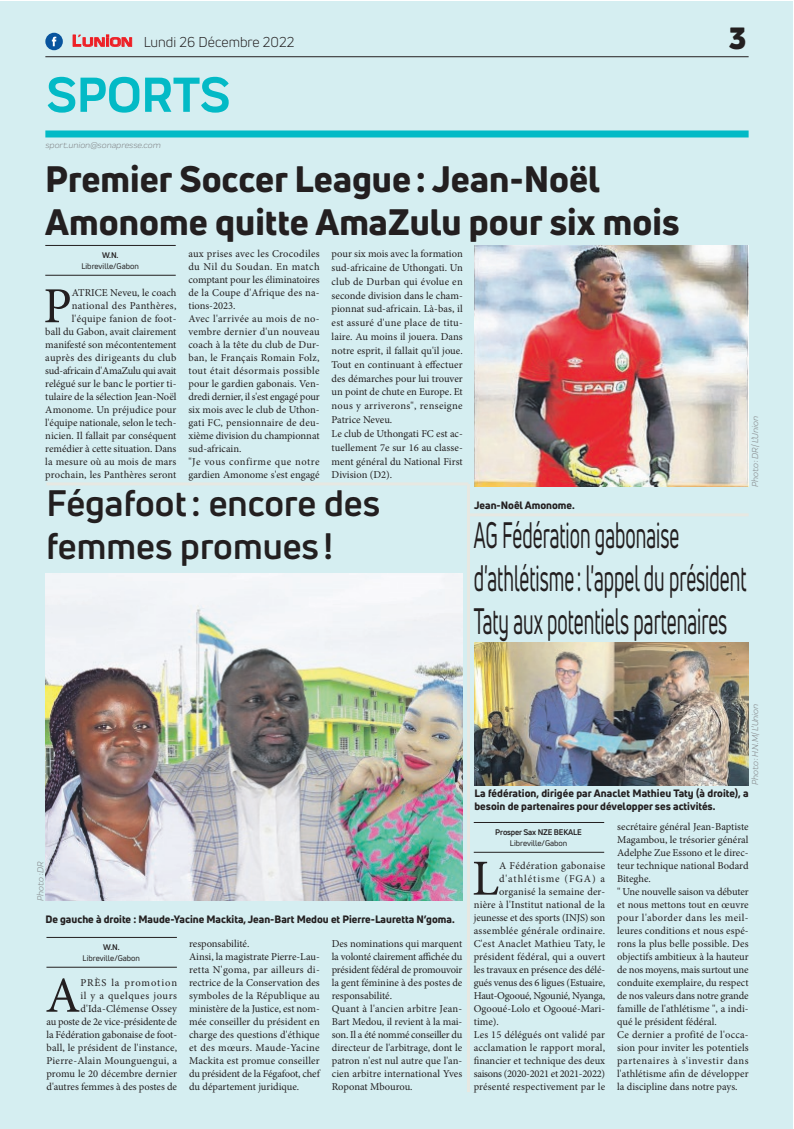
<style>
.page{position:relative;width:794px;height:1129px;background:#fff}
.page>*{position:absolute;margin:0;border:0;box-sizing:border-box;transform-origin:0 0}
.t1{font:700 51px "Praktika";color:#03bac6}
.t2{font:50.5px "Minion Pro";color:#231f20}
.t3{font:36px/43.2px "Uni Neue";color:#231f20;scale:.53 1}
.t4{font:800 36px/43.2px "Uni Neue";color:#231f20}
.t5{font:700 36px/43.2px "Uni Neue";color:#231f20}
.t6{font:900 30px "Uni Neue";color:#231f20}
.t7{font:14px "Uni Neue";color:#231f20}
.t8{font:10.5px/13px "Minion Pro";color:#231f20}
.t9{font:800 10.5px/12.6px "Uni Neue";color:#231f20}
.t10{font:10.5px "Minion Pro";letter-spacing:.025em;color:#231f20}
.t11{font:10.5px "Minion Pro";letter-spacing:-.025em;color:#231f20}
.t12{font:10.5px "Minion Pro";letter-spacing:-.03em;color:#231f20}
.t13{font:10.5px "Minion Pro";letter-spacing:.02em;color:#231f20}
.t14{font:10.5px "Minion Pro";letter-spacing:.03em;color:#231f20}
.t15{font:10.5px "Minion Pro";letter-spacing:.085em;color:#231f20}
.t16{font:italic 9px "Praktika";color:#818386}
.t17{font:8px "Uni Neue";color:#231f20}
.t18{font:700 8px "Uni Neue";letter-spacing:-.02em;color:#231f20}
.s1{font-family:"Eurostile";font-weight:600;font-size:15px;color:#ee1d23}
.s2{font-family:"Eurostile";font-weight:600;font-size:11.4px;color:#ee1d23}
</style>
<div class="page">
<div style="left:0;top:1px;width:793px;height:1127px;background:#d5eef1"></div>
<hr style="left:45px;top:56px;width:703px;height:1px;background:#231f20">
<div style="left:45px;top:130px;width:703px;height:7px;background:#03bac6"></div>
<svg style="left:72px;top:34px;width:60px;height:13px"></svg>
<div style="left:45px;top:33px;width:18px;height:17px;background:#08549e;border-radius:50%"></div>
<svg style="left:52px;top:37px;width:4px;height:9px"></svg>
<hr style="left:45px;top:275px;width:131px;height:1px;background:#231f20">
<hr style="left:45px;top:245px;width:131px;height:1px;background:#231f20">
<img style="left:474px;top:246px;width:274px;height:241px">
<hr style="left:474px;top:851px;width:130px;height:1px;background:#231f20">
<hr style="left:474px;top:822px;width:130px;height:1px;background:#231f20">
<img style="left:474px;top:642px;width:274px;height:143px">
<hr style="left:46px;top:966px;width:131px;height:1px;background:#231f20">
<hr style="left:46px;top:937px;width:131px;height:1px;background:#231f20">
<img style="left:45px;top:574px;width:418px;height:326px">
<hr style="left:46px;top:482px;width:422px;height:3px;background:#e7e8e2">
<hr style="left:468px;top:513px;width:280px;height:3px;background:#e7e8e2">
<hr style="left:467px;top:484px;width:3px;height:607px;background:#e7e8e2">
<h3 class="t7" style="left:72px;top:33px;width:224px"><span class="s1">L</span><span class="s2">UNION</span> Lundi 26 Décembre 2022</h3>
<h1 class="t1" style="left:46px;top:54px;width:185px">SPORTS</h1>
<p class="t16" style="left:45px;top:139px;width:117px">sport.union@sonapresse.com</p>
<h3 class="t4" style="left:45px;top:156px;width:636px">Premier Soccer League: Jean-Noël<br>Amonome quitte AmaZulu pour six mois</h3>
<p class="t18" style="left:102px;top:250px;width:18px">W.N.</p>
<p class="t17" style="left:81px;top:261px;width:59px">Libreville/Gabon</p>
<p class="t8" style="left:188px;top:247px;width:133px">aux prises avec les Crocodiles du Nil du Soudan. En match comptant pour les éliminatoires de la Coupe d'Afrique des na&shy;tions-2023.<br>Avec l'arrivée au mois de no&shy;vembre dernier d'un nouveau coach à la tête du club de Dur&shy;ban, le Français Romain Folz, tout était désormais possible pour le gardien gabonais. Ven&shy;dredi dernier, il s'est engagé pour six mois avec le club de Uthon&shy;gati FC, pensionnaire de deu&shy;xième division du championnat sud-africain.<br>"Je vous confirme que notre gardien Amonome s'est engagé</p>
<p class="t8" style="left:332px;top:247px;width:133px;line-height:13.8px">pour six mois avec la formation sud-africaine de Uthongati. Un club de Durban qui évolue en seconde division dans le cham&shy;pionnat sud-africain. Là-bas, il est assuré d'une place de titu&shy;laire. Au moins il jouera. Dans notre esprit, il fallait qu'il joue.<br>Tout en continuant à effectuer des démarches pour lui trouver un point de chute en Europe. Et nous y arriverons", renseigne<br>Patrice Neveu.<br>Le club de Uthongati FC est ac&shy;tuellement 7e sur 16 au classe&shy;ment général du National First<br>Division (D2).</p>
<p class="t8" style="left:45px;top:286px;width:133px;text-align:right">ATRICE Neveu, le coach national des Panthères, l'équipe fanion de foot-<br>ball du Gabon, avait clairement manifesté son mécontentement auprès des dirigeants du club sud-africain d'AmaZulu qui avait relégué sur le banc le portier ti&shy;tulaire de la sélection Jean-Noël<br>Amonome. Un préjudice pour l'équipe nationale, selon le tech&shy;nicien. Il fallait par conséquent remédier à cette situation. Dans la mesure où au mois de mars prochain, les Panthères seront</p>
<h2 class="t2" style="left:43px;top:272px;width:30px">P</h2>
<h3 class="t6" style="left:729px;top:17px;width:19px">3</h3>
<p class="t16" style="left:749px;top:487px;width:73px;rotate:-90deg">Photo : DR/ L’Union</p>
<h3 class="t5" style="left:46px;top:480px;width:335px">Fégafoot: encore des femmes promues !</h3>
<p class="t9" style="left:474px;top:498px;width:102px">Jean-Noêl Amonome.</p>
<h3 class="t3" style="left:474px;top:513px;width:516px">AG Fédération gabonaise d'athlétisme: l'appel du président<br>Taty aux potentiels partenaires</h3>
<p class="t16" style="left:34px;top:900px;width:41px;rotate:-90deg">Photo : DR</p>
<p class="t9" style="left:45px;top:912px;width:411px">De gauche à droite : Maude-Yacine Mackita, Jean-Bart Medou et Pierre-Lauretta N’goma.</p>
<p class="t18" style="left:103px;top:942px;width:18px">W.N.</p>
<p class="t17" style="left:83px;top:952px;width:59px">Libreville/Gabon</p>
<p class="t8" style="left:46px;top:975px;width:132px;text-align:right">PRÈS la promotion<br>il y a quelques jours d'Ida-Clémense Ossey<br>au poste de 2e vice-présidente de la Fédération gabonaise de foot&shy;ball, le président de l'instance,<br>Pierre-Alain Mounguengui, a promu le 20 décembre dernier d'autres femmes à des postes de</p>
<h2 class="t2" style="left:45px;top:961px;width:36px">A</h2>
<p class="t8" style="left:189px;top:936px;width:132px">responsabilité.<br>Ainsi, la magistrate Pierre-Lau&shy;retta N'goma, par ailleurs di&shy;rectrice de la Conservation des symboles de la République au ministère de la Justice, est nom&shy;mée conseiller du président en charge des questions d'éthique et des mœurs. Maude-Yacine<br>Mackita est promue conseiller du président de la Fégafoot, chef du département juridique.</p>
<p class="t8" style="left:332px;top:936px;width:132px">Des nominations qui marquent la volonté clairement affichée du président fédéral de promouvoir la gent féminine à des postes de responsabilité.<br>Quant à l'ancien arbitre Jean-<br>Bart Medou, il revient à la mai&shy;son. Il a été nommé conseiller du directeur de l'arbitrage, dont le patron n'est nul autre que l'an&shy;cien arbitre international Yves<br>Roponat Mbourou.</p>
<p class="t16" style="left:749px;top:785px;width:83px;rotate:-90deg">Photo : H.N.M/ L’Union</p>
<p class="t9" style="left:474px;top:786px;width:276px">La fédération, dirigée par Anaclet Mathieu Taty (à droite), a besoin de partenaires pour développer ses activités.</p>
<p class="t18" style="left:495px;top:827px;width:88px">Prosper Sax NZE BEKALE</p>
<p class="t17" style="left:510px;top:837px;width:59px">Libreville/Gabon</p>
<h2 class="t2" style="left:472px;top:844px;width:29px">L</h2>
<p class="t14" style="left:499px;top:858px;width:108px">A Fédération gabonaise</p>
<p class="t15" style="left:499px;top:871px;width:108px">d'athlétisme (FGA) a</p>
<p class="t8" style="left:499px;top:884px;width:108px">organisé la semaine der-</p>
<p class="t8" style="left:474px;top:897px;width:133px">nière à l'Institut national de la</p>
<p class="t8" style="left:474px;top:910px;width:133px">jeunesse et des sports (INJS) son</p>
<p class="t10" style="left:474px;top:923px;width:133px">assemblée générale ordinaire.</p>
<p class="t13" style="left:474px;top:936px;width:133px">C'est Anaclet Mathieu Taty, le</p>
<p class="t8" style="left:474px;top:949px;width:133px">président fédéral, qui a ouvert</p>
<p class="t8" style="left:474px;top:962px;width:133px">les travaux en présence des délé-</p>
<p class="t8" style="left:474px;top:975px;width:133px">gués venus des 6 ligues (Estuaire,</p>
<p class="t12" style="left:474px;top:988px;width:133px">Haut-Ogooué, Ngounié, Nyanga,</p>
<p class="t8" style="left:474px;top:1001px;width:133px">Ogooué-Lolo et Ogooué-Mari-</p>
<p class="t8" style="left:474px;top:1014px;width:27px">time).</p>
<p class="t8" style="left:474px;top:1027px;width:133px">Les 15 délégués ont validé par</p>
<p class="t10" style="left:474px;top:1040px;width:133px">acclamation le rapport moral,</p>
<p class="t8" style="left:474px;top:1053px;width:133px">financier et technique des deux</p>
<p class="t11" style="left:474px;top:1066px;width:133px">saisons (2020-2021 et 2021-2022)</p>
<p class="t8" style="left:474px;top:1079px;width:133px">présenté respectivement par le</p>
<p class="t8" style="left:617px;top:819px;width:133px">secrétaire général Jean-Baptiste<br>Magambou, le trésorier général<br>Adelphe Zue Essono et le direc&shy;teur technique national Bodard<br>Biteghe.<br>" Une nouvelle saison va débuter et nous mettons tout en œuvre pour l'aborder dans les meil&shy;leures conditions et nous espé&shy;rons la plus belle possible. Des objectifs ambitieux à la hauteur de nos moyens, mais surtout une conduite exemplaire, du respect de nos valeurs dans notre grande famille de l'athlétisme ", a indi&shy;qué le président fédéral.<br>Ce dernier a profité de l'occa&shy;sion pour inviter les potentiels partenaires à s'investir dans l'athlétisme afin de développer la discipline dans notre pays.</p>
</div>
